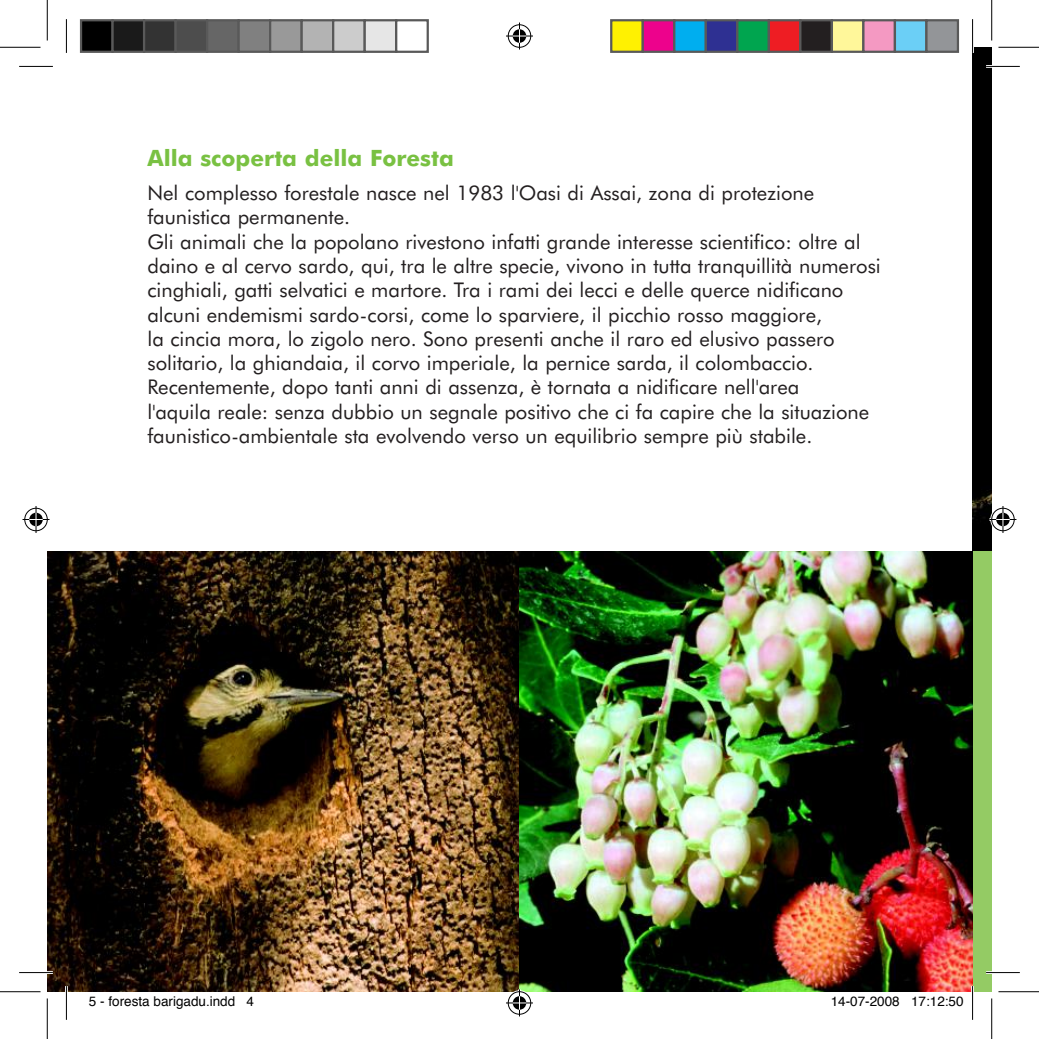
<style>
.page{position:relative;width:1039px;height:1039px;background:#fff}
.page>*{position:absolute;margin:0;border:0;box-sizing:border-box;transform-origin:0 0}
.Normale{font:700 22.5px "Futura BT";color:#79c142}
.Normale-2{font:20.25px/24.3px "Futura BT";color:#231f20}
.t1{font:13.5px "Helvetica";color:#000}
</style>
<div class="page">
<img style="left:47px;top:551px;width:472px;height:440px">
<div style="left:972px;top:47px;width:19px;height:504px;background:#000"></div>
<div style="left:972px;top:551px;width:19px;height:440px;background:#94cb64"></div>
<img style="left:519px;top:551px;width:453px;height:440px">
<hr style="left:986px;top:65px;width:33px;height:3px;background:#fff">
<hr style="left:19px;top:971px;width:34px;height:2px;background:#fff">
<hr style="left:986px;top:971px;width:33px;height:2px;background:#fff">
<hr style="left:65px;top:986px;width:3px;height:33px;background:#fff">
<hr style="left:971px;top:986px;width:2px;height:33px;background:#fff">
<hr style="left:19px;top:66px;width:34px;height:1px;background:#000">
<hr style="left:986px;top:66px;width:33px;height:1px;background:#000">
<hr style="left:19px;top:972px;width:34px;height:1px;background:#000">
<hr style="left:986px;top:972px;width:33px;height:1px;background:#000">
<hr style="left:66px;top:19px;width:1px;height:34px;background:#000">
<hr style="left:66px;top:986px;width:1px;height:33px;background:#000">
<hr style="left:972px;top:19px;width:1px;height:34px;background:#000">
<hr style="left:972px;top:986px;width:1px;height:33px;background:#000">
<hr style="left:0;top:47px;width:40px;height:1px;background:#000">
<hr style="left:998px;top:47px;width:40px;height:1px;background:#000">
<hr style="left:0;top:991px;width:40px;height:1px;background:#000">
<hr style="left:998px;top:991px;width:40px;height:1px;background:#000">
<hr style="left:47px;top:0;width:1px;height:41px;background:#000">
<hr style="left:47px;top:998px;width:1px;height:40px;background:#000">
<hr style="left:991px;top:0;width:1px;height:41px;background:#000">
<hr style="left:991px;top:998px;width:1px;height:40px;background:#000">
<svg style="left:506px;top:23px;width:27px;height:27px"></svg>
<svg style="left:506px;top:989px;width:27px;height:27px"></svg>
<svg style="left:23px;top:506px;width:27px;height:27px"></svg>
<svg style="left:989px;top:506px;width:27px;height:27px"></svg>
<div style="left:81px;top:20px;width:32px;height:32px;background:#000"></div>
<div style="left:80px;top:19px;width:34px;height:34px;border:2px solid #595959"></div>
<div style="left:113px;top:20px;width:31px;height:32px;background:#1a1a1a"></div>
<div style="left:111px;top:19px;width:34px;height:34px;border:2px solid #595959"></div>
<div style="left:144px;top:20px;width:32px;height:32px;background:#333"></div>
<div style="left:143px;top:19px;width:34px;height:34px;border:2px solid #595959"></div>
<div style="left:176px;top:20px;width:31px;height:32px;background:#4d4d4d"></div>
<div style="left:174px;top:19px;width:34px;height:34px;border:2px solid #595959"></div>
<div style="left:207px;top:20px;width:32px;height:32px;background:#666"></div>
<div style="left:206px;top:19px;width:34px;height:34px;border:2px solid #595959"></div>
<div style="left:239px;top:20px;width:31px;height:32px;background:#808080"></div>
<div style="left:237px;top:19px;width:34px;height:34px;border:2px solid #595959"></div>
<div style="left:270px;top:20px;width:32px;height:32px;background:#999"></div>
<div style="left:269px;top:19px;width:34px;height:34px;border:2px solid #595959"></div>
<div style="left:302px;top:20px;width:31px;height:32px;background:#b3b3b3"></div>
<div style="left:300px;top:19px;width:34px;height:34px;border:2px solid #595959"></div>
<div style="left:333px;top:20px;width:32px;height:32px;background:#ccc"></div>
<div style="left:332px;top:19px;width:34px;height:34px;border:2px solid #595959"></div>
<div style="left:365px;top:20px;width:31px;height:32px;background:#e6e6e6"></div>
<div style="left:363px;top:19px;width:34px;height:34px;border:2px solid #595959"></div>
<div style="left:395px;top:19px;width:34px;height:34px;border:2px solid #595959"></div>
<div style="left:611px;top:20px;width:31px;height:32px;background:#fff101"></div>
<div style="left:610px;top:19px;width:34px;height:34px;border:2px solid #595959"></div>
<div style="left:642px;top:20px;width:32px;height:32px;background:#ed028c"></div>
<div style="left:641px;top:19px;width:34px;height:34px;border:2px solid #595959"></div>
<div style="left:674px;top:20px;width:31px;height:32px;background:#00aeef"></div>
<div style="left:673px;top:19px;width:34px;height:34px;border:2px solid #595959"></div>
<div style="left:705px;top:20px;width:32px;height:32px;background:#2e3092"></div>
<div style="left:704px;top:19px;width:34px;height:34px;border:2px solid #595959"></div>
<div style="left:737px;top:20px;width:31px;height:32px;background:#00a54f"></div>
<div style="left:736px;top:19px;width:34px;height:34px;border:2px solid #595959"></div>
<div style="left:768px;top:20px;width:32px;height:32px;background:#ee1d23"></div>
<div style="left:767px;top:19px;width:34px;height:34px;border:2px solid #595959"></div>
<div style="left:800px;top:20px;width:31px;height:32px;background:#231f20"></div>
<div style="left:799px;top:19px;width:34px;height:34px;border:2px solid #595959"></div>
<div style="left:831px;top:20px;width:32px;height:32px;background:#fff79a"></div>
<div style="left:830px;top:19px;width:34px;height:34px;border:2px solid #595959"></div>
<div style="left:863px;top:20px;width:31px;height:32px;background:#f499c2"></div>
<div style="left:862px;top:19px;width:34px;height:34px;border:2px solid #595959"></div>
<div style="left:894px;top:20px;width:32px;height:32px;background:#6bcff6"></div>
<div style="left:893px;top:19px;width:34px;height:34px;border:2px solid #595959"></div>
<div style="left:926px;top:20px;width:31px;height:32px;background:#939598"></div>
<div style="left:925px;top:19px;width:34px;height:34px;border:2px solid #595959"></div>
<p class="Normale" style="left:147px;top:144px;width:308px">Alla scoperta della Foresta</p>
<p class="Normale-2" style="left:147px;top:180px;width:668px">Nel complesso forestale nasce nel 1983 l'Oasi di Assai, zona di protezione faunistica permanente.</p>
<p class="Normale-2" style="left:147px;top:229px;width:734px">Gli animali che la popolano rivestono infatti grande interesse scientifico: oltre al daino e al cervo sardo, qui, tra le altre specie, vivono in tutta tranquillità numerosi cinghiali, gatti selvatici e martore. Tra i rami dei lecci e delle querce nidificano alcuni endemismi sardo-corsi, come lo sparviere, il picchio rosso maggiore,<br>la cincia mora, lo zigolo nero. Sono presenti anche il raro ed elusivo passero solitario, la ghiandaia, il corvo imperiale, la pernice sarda, il colombaccio.<br>Recentemente, dopo tanti anni di assenza, è tornata a nidificare nell'area<br>l'aquila reale: senza dubbio un segnale positivo che ci fa capire che la situazione faunistico-ambientale sta evolvendo verso un equilibrio sempre più stabile.</p>
<p class="t1" style="left:89px;top:991px;width:167px">5 - foresta barigadu.indd 4</p>
<p class="t1" style="left:830px;top:991px;width:134px">14-07-2008 17:12:50</p>
</div>
